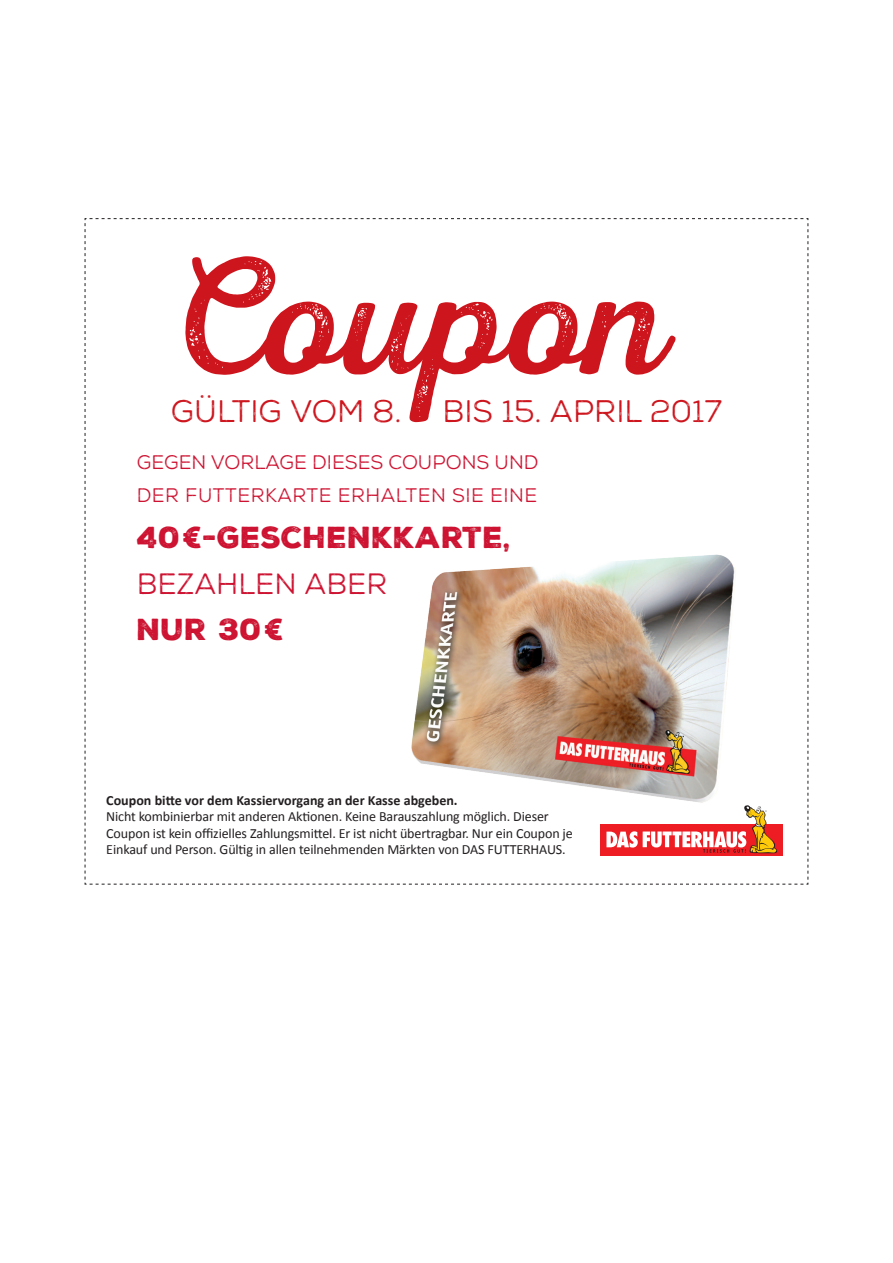
<style>
.page{position:relative;width:893px;height:1263px;background:#fff}
.page>*{position:absolute;margin:0;border:0;box-sizing:border-box;transform-origin:0 0}
.t1{font:167.85px "Nexa Rust Script R 01";letter-spacing:.01em;color:#cd151d}
.t2{font:31.2px "Nexa Rust Sans Book 01";color:#cd151d}
.t3{font:29.4px "Nexa Rust Sans Black 01";color:#cd1331}
.t4{font:29.4px "Nexa Rust Sans Book 01";color:#cd1331}
.t5{font:19.65px/32.7px "Nexa Rust Sans Book 01";color:#cd1331}
.t6{font:14.1px/16.5px "Calibri";letter-spacing:-.01em;color:#231f20}
.t7{font:700 14.1px "Calibri";color:#231f20}
</style>
<div class="page">
<svg style="left:85px;top:218px;width:723px;height:667px"></svg>
<img style="left:344px;top:514px;width:402px;height:353px">
<h1 class="t1" style="left:174px;top:217px;width:495px">Coupon</h1>
<h2 class="t2" style="left:171px;top:393px;width:232px">GÜLTIG VOM 8.</h2>
<h2 class="t2" style="left:442px;top:393px;width:281px">BIS 15. APRIL 2017</h2>
<h3 class="t5" style="left:137px;top:446px;width:403px">GEGEN VORLAGE DIESES COUPONS UND<br>DER FUTTERKARTE ERHALTEN SIE EINE</h3>
<h3 class="t3" style="left:137px;top:517px;width:375px">40€-GESCHENKKARTE,</h3>
<h3 class="t4" style="left:137px;top:567px;width:252px">BEZAHLEN ABER</h3>
<h3 class="t3" style="left:137px;top:609px;width:149px">NUR 30€</h3>
<p class="t7" style="left:106px;top:791px;width:353px">Coupon bitte vor dem Kassiervorgang an der Kasse abgeben.</p>
<p class="t6" style="left:106px;top:808px;width:468px">Nicht kombinierbar mit anderen Aktionen. Keine Barauszahlung möglich. Dieser<br>Coupon ist kein offizielles Zahlungsmittel. Er ist nicht übertragbar. Nur ein Coupon je<br>Einkauf und Person. Gültig in allen teilnehmenden Märkten von DAS FUTTERHAUS.</p>
</div>
